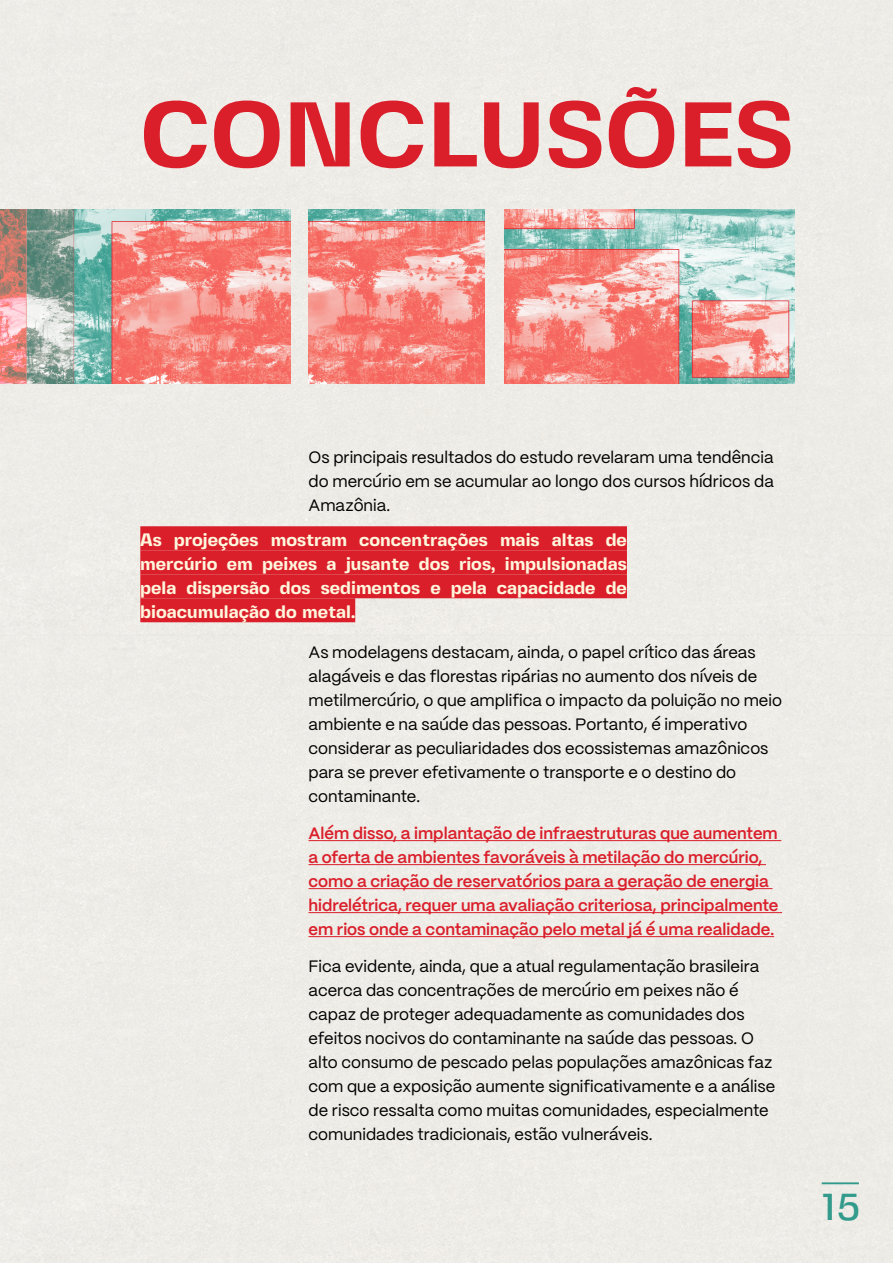
<style>
.page{position:relative;width:893px;height:1263px;background:#eeece7}
.page>*{position:absolute;margin:0;border:0;box-sizing:border-box;transform-origin:0 0}
.t1{font:700 91.5px "Fivo Sans Modern";color:#da1f2b}
.t2{font:500 37.5px "Fivo Sans Modern";color:#329b8c}
.t3{font:700 18px/24px "Fivo Sans Modern";color:#fff7dd;text-align:justify}
.t4{font:16.5px/24px "PP Mori";color:#000}
.t5{font:600 16.5px/24px "PP Mori";color:#da1f2b}
</style>
<div class="page">
<hr style="left:822px;top:1182px;width:37px;height:2px;background:#329b8c">
<hr style="left:309px;top:840px;width:472px;height:1px;background:#da1f2b">
<hr style="left:309px;top:864px;width:457px;height:1px;background:#da1f2b">
<hr style="left:309px;top:888px;width:463px;height:1px;background:#da1f2b">
<hr style="left:309px;top:912px;width:473px;height:1px;background:#da1f2b">
<hr style="left:309px;top:936px;width:465px;height:1px;background:#da1f2b">
<img style="left:0;top:209px;width:290px;height:174px">
<img style="left:309px;top:209px;width:176px;height:174px">
<img style="left:505px;top:209px;width:290px;height:174px">
<div style="left:140px;top:526px;width:487px;height:24px;background:#da1f2b"></div>
<div style="left:140px;top:550px;width:487px;height:24px;background:#da1f2b"></div>
<div style="left:140px;top:574px;width:487px;height:24px;background:#da1f2b"></div>
<div style="left:140px;top:598px;width:215px;height:24px;background:#da1f2b"></div>
<h1 class="t1" style="left:140px;top:79px;width:655px">CONCLUSÕES</h1>
<p class="t4" style="left:309px;top:444px;width:467px;text-align:justify">Os principais resultados do estudo revelaram uma tendência do mercúrio em se acumular ao longo dos cursos hídricos da Amazônia.</p>
<p class="t3" style="left:140px;top:527px;width:488px">As projeções mostram concentrações mais altas de mercúrio em peixes a jusante dos rios, impulsionadas pela dispersão dos sedimentos e pela capacidade de bioacumulação do metal.</p>
<p class="t4" style="left:309px;top:639px;width:475px">As modelagens destacam, ainda, o papel crítico das áreas alagáveis e das florestas ripárias no aumento dos níveis de metilmercúrio, o que amplifica o impacto da poluição no meio ambiente e na saúde das pessoas. Portanto, é imperativo considerar as peculiaridades dos ecossistemas amazônicos para se prever efetivamente o transporte e o destino do contaminante.</p>
<p class="t5" style="left:309px;top:820px;width:471px">Além disso, a implantação de infraestruturas que aumentem a oferta de ambientes favoráveis à metilação do mercúrio, como a criação de reservatórios para a geração de energia hidrelétrica, requer uma avaliação criteriosa, principalmente em rios onde a contaminação pelo metal já é uma realidade.</p>
<p class="t4" style="left:309px;top:953px;width:468px">Fica evidente, ainda, que a atual regulamentação brasileira acerca das concentrações de mercúrio em peixes não é capaz de proteger adequadamente as comunidades dos efeitos nocivos do contaminante na saúde das pessoas. O alto consumo de pescado pelas populações amazônicas faz com que a exposição aumente significativamente e a análise de risco ressalta como muitas comunidades, especialmente comunidades tradicionais, estão vulneráveis.</p>
<h2 class="t2" style="left:822px;top:1184px;width:39px">15</h2>
</div>
